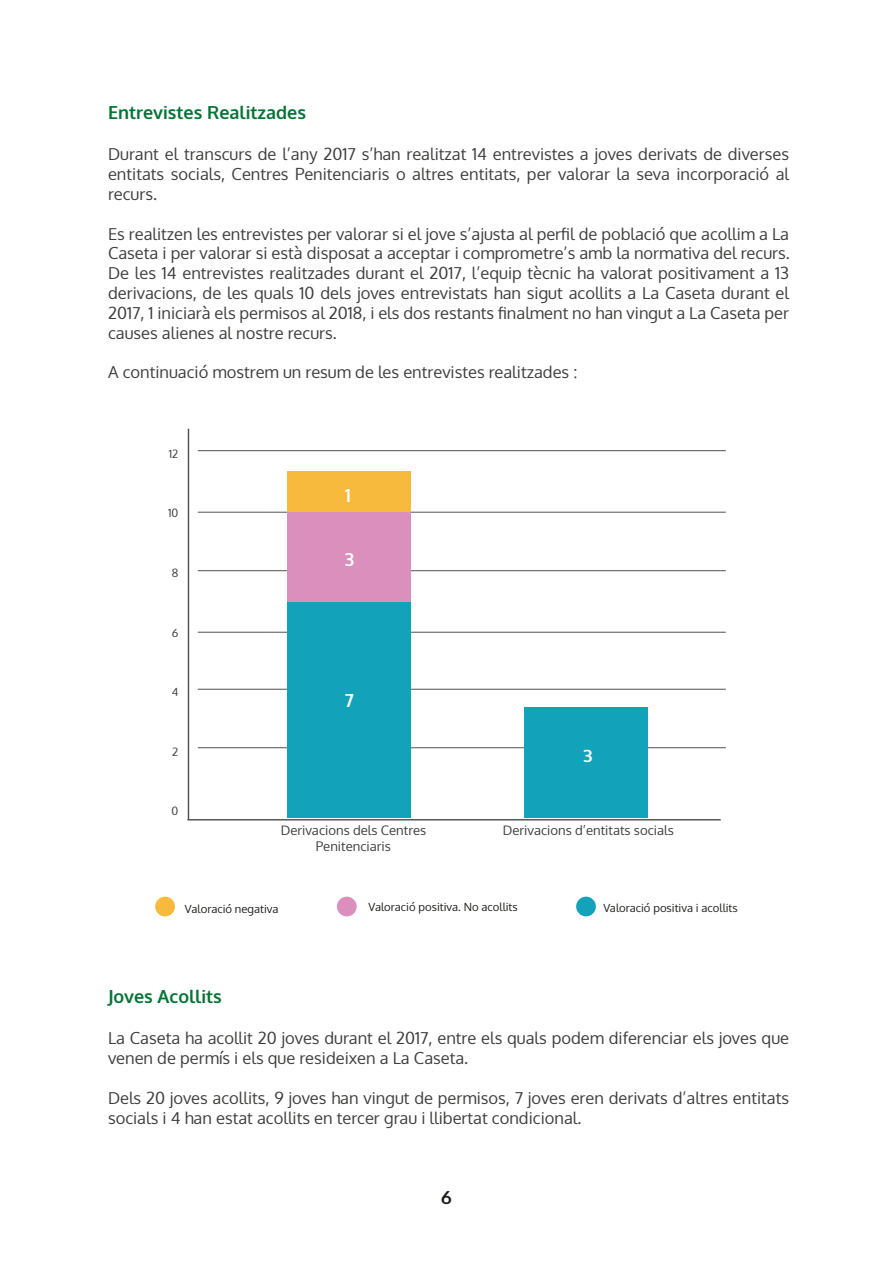
<style>
.page{position:relative;width:893px;height:1263px;background:#fff}
.page>*{position:absolute;margin:0;border:0;box-sizing:border-box;transform-origin:0 0}
.t1{font:700 18px "Oxygen";color:#047336}
.t2{font:700 18px "Oxygen";color:#fff}
.t3{font:700 18px "Oxygen";color:#1d1d1b}
.t4{font:700 16.8px "Oxygen";color:#fff;scale:1.07 1}
.t5{font:16.5px/19.8px "Oxygen";color:#3d3d3c;text-align:justify}
.t6{font:13.05px/15.8px "Oxygen";color:#3d3d3c;text-align:center}
.t7{font:11.25px "Oxygen";color:#1d1d1b}
.t8{font:11.25px "Oxygen";color:#3d3d3c}
</style>
<div class="page">
<hr style="left:198px;top:450px;width:528px;height:1px;background:#525252">
<hr style="left:198px;top:512px;width:528px;height:1px;background:#525252">
<hr style="left:198px;top:570px;width:528px;height:1px;background:#525252">
<hr style="left:198px;top:632px;width:528px;height:1px;background:#525252">
<hr style="left:198px;top:689px;width:528px;height:1px;background:#525252">
<hr style="left:198px;top:747px;width:528px;height:1px;background:#525252">
<div style="left:288px;top:472px;width:123px;height:226px;background:#f8ba3c"></div>
<div style="left:288px;top:512px;width:123px;height:233px;background:#da8fbd"></div>
<hr style="left:188px;top:429px;width:1px;height:390px;background:#525252">
<hr style="left:187px;top:819px;width:534px;height:1px;background:#525252">
<div style="left:288px;top:602px;width:123px;height:216px;background:#12a3bb"></div>
<div style="left:525px;top:707px;width:123px;height:110px;background:#12a3bb"></div>
<div style="left:155px;top:897px;width:20px;height:19px;background:#f8ba3c;border-radius:50%"></div>
<div style="left:337px;top:897px;width:20px;height:19px;background:#da8fbd;border-radius:50%"></div>
<div style="left:576px;top:897px;width:20px;height:19px;background:#12a3bb;border-radius:50%"></div>
<p class="t1" style="left:108px;top:101px;width:200px">Entrevistes Realitzades</p>
<p class="t5" style="left:108px;top:145px;width:683px">Durant el transcurs de l’any 2017 s’han realitzat 14 entrevistes a joves derivats de diverses entitats socials, Centres Penitenciaris o altres entitats, per valorar la seva incorporació al recurs.</p>
<p class="t5" style="left:108px;top:224px;width:683px">Es realitzen les entrevistes per valorar si el jove s’ajusta al perfil de població que acollim a La Caseta i per valorar si està disposat a acceptar i comprometre’s amb la normativa del recurs.<br>De les 14 entrevistes realitzades durant el 2017, l’equip tècnic ha valorat positivament a 13 derivacions, de les quals 10 dels joves entrevistats han sigut acollits a La Caseta durant el 2017, 1 iniciarà els permisos al 2018, i els dos restants finalment no han vingut a La Caseta per causes alienes al nostre recurs.</p>
<p class="t5" style="left:108px;top:362px;width:471px">A continuació mostrem un resum de les entrevistes realitzades :</p>
<p class="t8" style="left:169px;top:446px;width:11px">12</p>
<p class="t8" style="left:168px;top:506px;width:12px">10</p>
<p class="t8" style="left:172px;top:565px;width:8px">8</p>
<p class="t8" style="left:172px;top:625px;width:8px">6</p>
<p class="t8" style="left:172px;top:684px;width:8px">4</p>
<p class="t8" style="left:172px;top:744px;width:8px">2</p>
<p class="t8" style="left:172px;top:803px;width:8px">0</p>
<p class="t2" style="left:345px;top:484px;width:8px">1</p>
<p class="t2" style="left:345px;top:548px;width:11px">3</p>
<p class="t2" style="left:345px;top:689px;width:11px">7</p>
<p class="t4" style="left:583px;top:745px;width:10px">3</p>
<p class="t6" style="left:281px;top:823px;width:147px">Derivacions dels Centres<br>Penitenciaris</p>
<p class="t6" style="left:503px;top:823px;width:173px">Derivacions d’entitats socials</p>
<p class="t7" style="left:185px;top:901px;width:95px">Valoració negativa</p>
<p class="t7" style="left:368px;top:899px;width:151px">Valoració positiva. No acollits</p>
<p class="t7" style="left:603px;top:900px;width:136px">Valoració positiva i acollits</p>
<p class="t1" style="left:108px;top:985px;width:115px">Joves Acollits</p>
<p class="t5" style="left:108px;top:1028px;width:683px">La Caseta ha acollit 20 joves durant el 2017, entre els quals podem diferenciar els joves que venen de permís i els que resideixen a La Caseta.</p>
<p class="t5" style="left:108px;top:1088px;width:683px">Dels 20 joves acollits, 9 joves han vingut de permisos, 7 joves eren derivats d’altres entitats socials i 4 han estat acollits en tercer grau i llibertat condicional.</p>
<p class="t3" style="left:441px;top:1186px;width:12px">6</p>
</div>
